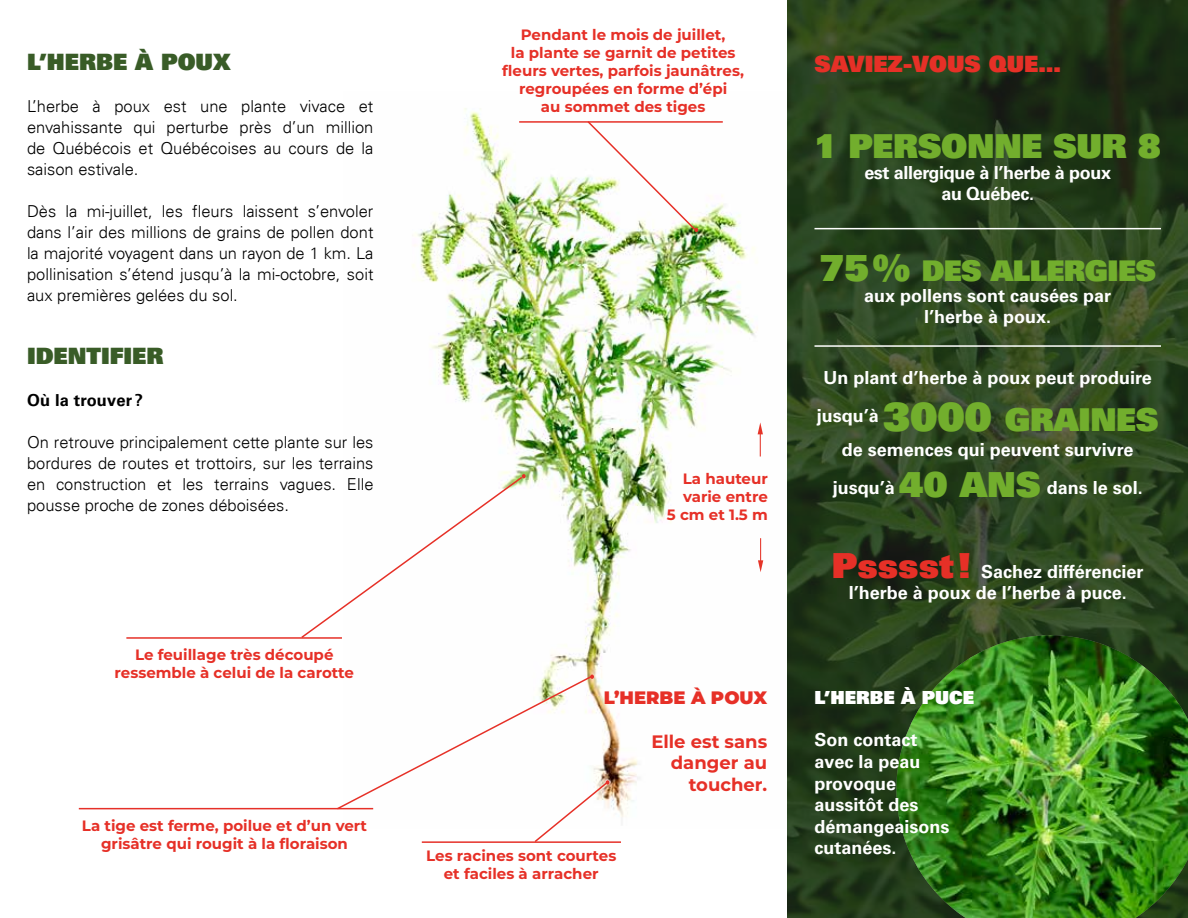
<style>
.page{position:relative;width:1188px;height:918px;background:#fff}
.page>*{position:absolute;margin:0;border:0;box-sizing:border-box;transform-origin:0 0}
.t1{font:33px "Univers LT 85 X Blk";letter-spacing:-.01em;color:#72ae2d}
.t2{font:28.5px "Univers LT 85 X Blk";letter-spacing:-.02em;color:#72ae2d}
.t3{font:22.5px "Univers LT 85 X Blk";color:#395c27}
.t4{font:22.5px "Univers LT 85 X Blk";color:#e63027}
.t5{font:18px/21.6px "Univers LT 65 Bd";color:#fff;text-align:center}
.t6{font:18px/21px "Univers LT 65 Bd";letter-spacing:-.02em;color:#fff;text-align:center}
.t7{font:700 18px/21.6px "Montserrat";color:#e63027;text-align:right}
.t8{font:18px "Univers LT 85 X Blk";color:#fff}
.t9{font:900 18px "Montserrat";color:#e63027}
.t10{font:300 16.5px/21px "Univers LT";color:#000;text-align:justify}
.t11{font:16.5px "Univers LT 65 Bd";letter-spacing:.01em;color:#000}
.t12{font:700 15px/18px "Montserrat";color:#e63027;text-align:center}
.s1{font-size:36px}
.s2{font-family:"Univers LT 85 X Blk";font-size:39px;color:#72ae2d}
.s3{font-family:"Univers LT 85 X Blk";font-size:31.5px;color:#72ae2d}
.s4{font-family:"Univers LT 85 X Blk";font-size:34.5px;color:#72ae2d}
.s5{font-family:"Univers LT 85 X Blk";font-size:34.5px;color:#e63027}
</style>
<div class="page">
<img style="left:412px;top:91px;width:376px;height:737px">
<svg style="left:788px;top:0;width:400px;height:918px;background:#29401d"></svg>
<img style="left:896px;top:635px;width:292px;height:283px">
<svg style="left:301px;top:474px;width:225px;height:165px"></svg>
<svg style="left:335px;top:674px;width:274px;height:169px"></svg>
<svg style="left:586px;top:120px;width:112px;height:112px"></svg>
<hr style="left:814px;top:228px;width:347px;height:1px;background:#fff">
<hr style="left:814px;top:345px;width:347px;height:2px;background:#fff">
<hr style="left:519px;top:121px;width:204px;height:2px;background:#e63128">
<hr style="left:126px;top:637px;width:216px;height:2px;background:#e63128">
<hr style="left:79px;top:808px;width:294px;height:1px;background:#e63128">
<hr style="left:422px;top:841px;width:199px;height:2px;background:#e63128">
<svg style="left:758px;top:538px;width:5px;height:34px"></svg>
<svg style="left:758px;top:422px;width:5px;height:35px"></svg>
<h3 class="t3" style="left:27px;top:47px;width:205px">L’HERBE À POUX</h3>
<p class="t10" style="left:27px;top:96px;width:348px">L’herbe à poux est une plante vivace et envahissante qui perturbe près d’un million de Québécois et Québécoises au cours de la saison estivale.</p>
<p class="t10" style="left:27px;top:201px;width:348px">Dès la mi-juillet, les fleurs laissent s’envoler dans l’air des millions de grains de pollen dont la majorité voyagent dans un rayon de 1 km. La pollinisation s’étend jusqu’à la mi-octobre, soit aux premières gelées du sol.</p>
<h3 class="t3" style="left:27px;top:341px;width:138px">IDENTIFIER</h3>
<p class="t11" style="left:27px;top:391px;width:117px">Où la trouver ?</p>
<p class="t10" style="left:27px;top:432px;width:348px">On retrouve principalement cette plante sur les bordures de routes et trottoirs, sur les terrains en construction et les terrains vagues. Elle pousse proche de zones déboisées.</p>
<p class="t12" style="left:115px;top:645px;width:241px">Le feuillage très découpé ressemble à celui de la carotte</p>
<p class="t12" style="left:82px;top:816px;width:287px">La tige est ferme, poilue et d’un vert grisâtre qui rougit à la floraison</p>
<p class="t12" style="left:502px;top:25px;width:243px">Pendant le mois de juillet,<br>la plante se garnit de petites fleurs vertes, parfois jaunâtres, regroupées en forme d’épi<br>au sommet des tiges</p>
<p class="t12" style="left:667px;top:469px;width:102px;text-align:right">La hauteur varie entre<br>5 cm et 1.5 m</p>
<p class="t9" style="left:604px;top:684px;width:165px">L’HERBE À POUX</p>
<p class="t7" style="left:651px;top:729px;width:117px">Elle est sans danger au toucher.</p>
<p class="t12" style="left:426px;top:846px;width:192px">Les racines sont courtes et faciles à arracher</p>
<h3 class="t4" style="left:814px;top:49px;width:248px">SAVIEZ-VOUS QUE…</h3>
<h1 class="t1" style="left:814px;top:125px;width:348px">1 PERSONNE SUR 8</h1>
<p class="t6" style="left:864px;top:162px;width:248px">est allergique à l’herbe à poux au Québec.</p>
<h2 class="t2" style="left:820px;top:252px;width:338px"><span class="s1">75%</span> DES ALLERGIES</h2>
<p class="t5" style="left:864px;top:285px;width:249px;line-height:21px">aux pollens sont causées par l’herbe à poux.</p>
<p class="t5" style="left:817px;top:359px;width:343px;line-height:37.8px">Un plant d’herbe à poux peut produire jusqu’à <span class="s2">3000</span> <span class="s3">GRAINES</span></p>
<p class="t5" style="left:833px;top:431px;width:311px;line-height:38.4px">de semences qui peuvent survivre jusqu’à <span class="s4">40 ANS</span> dans le sol.</p>
<p class="t5" style="left:832px;top:561px;width:313px;line-height:21px"><span class="s5">Psssst !</span> Sachez différencier l’herbe à poux de l’herbe à puce.</p>
<p class="t8" style="left:814px;top:686px;width:161px">L’HERBE À PUCE</p>
<p class="t5" style="left:814px;top:729px;width:137px;text-align:left">Son contact avec la peau provoque aussitôt des démangeaisons cutanées.</p>
</div>
